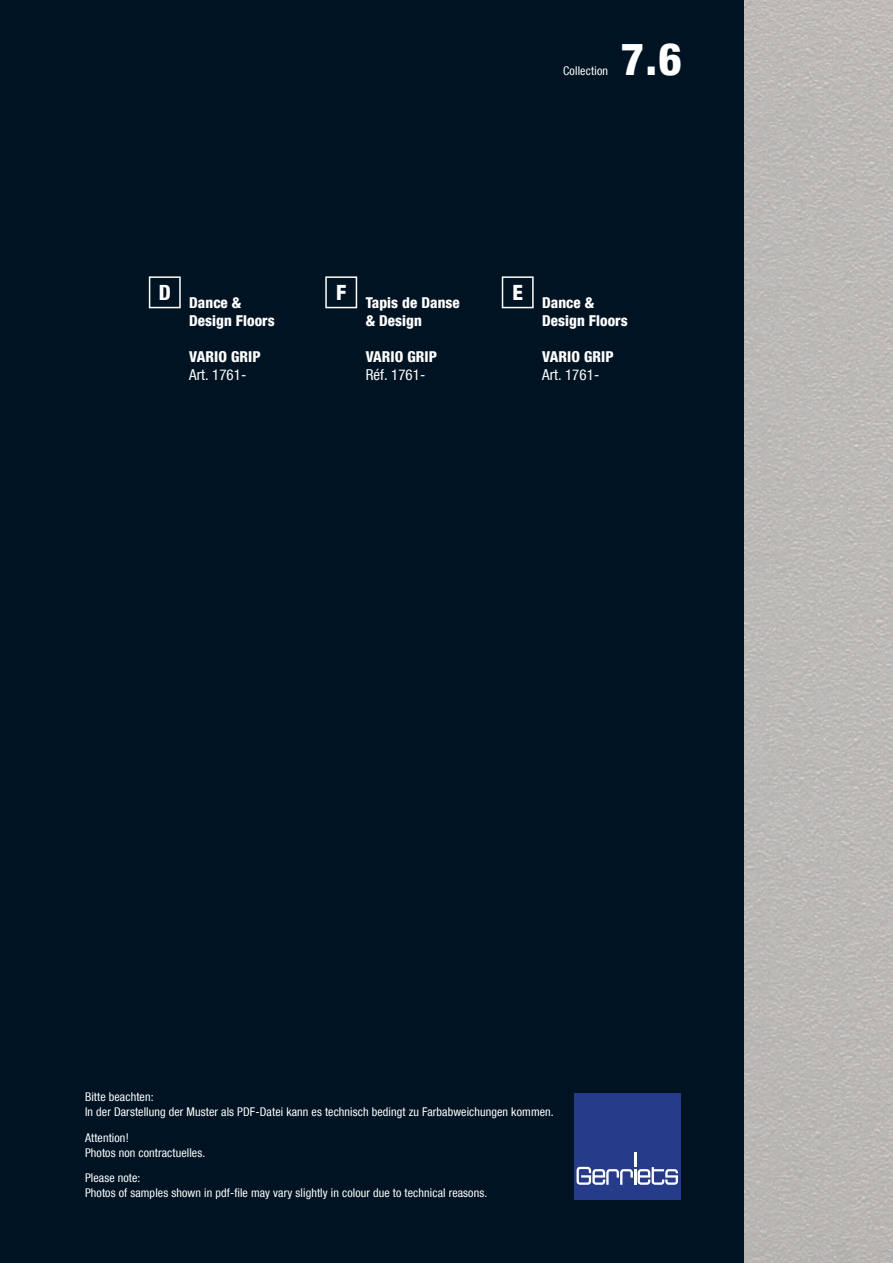
<style>
.page{position:relative;width:893px;height:1263px;background:#001322}
.page>*{position:absolute;margin:0;border:0;box-sizing:border-box;transform-origin:0 0}
.t1{font:800 condensed 45px "Helvetica Neue LT Com";color:#fff}
.t2{font:800 condensed 21px "Helvetica Neue LT Com";color:#fff}
.t3{font:800 condensed 15px/18px "Helvetica Neue LT Com";letter-spacing:.005em;color:#fff}
.t4{font:condensed 15px "Helvetica Neue LT Com";letter-spacing:.005em;color:#fff}
.t5{font:condensed 12px/15px "Helvetica Neue LT Com";letter-spacing:.01em;color:#fff}
</style>
<div class="page">
<img style="left:744px;top:0;width:149px;height:1263px">
<div style="left:325px;top:276px;width:32px;height:32px;border:2px solid #fff"></div>
<div style="left:502px;top:276px;width:32px;height:32px;border:2px solid #fff"></div>
<div style="left:149px;top:276px;width:32px;height:32px;border:2px solid #fff"></div>
<div style="left:574px;top:1093px;width:106px;height:106px;background:#263c89"></div>
<svg style="left:576px;top:1152px;width:102px;height:33px"></svg>
<p class="t5" style="left:563px;top:63px;width:46px">Collection</p>
<h1 class="t1" style="left:621px;top:31px;width:63px">7.6</h1>
<h2 class="t2" style="left:159px;top:280px;width:14px">D</h2>
<h2 class="t2" style="left:336px;top:280px;width:12px">F</h2>
<h2 class="t2" style="left:512px;top:280px;width:12px">E</h2>
<p class="t3" style="left:189px;top:294px;width:87px">Dance &amp;<br>Design Floors</p>
<p class="t3" style="left:189px;top:348px;width:73px">VARIO GRIP</p>
<p class="t4" style="left:189px;top:366px;width:59px">Art. 1761-</p>
<p class="t3" style="left:366px;top:294px;width:96px">Tapis de Danse &amp; Design</p>
<p class="t3" style="left:366px;top:348px;width:73px">VARIO GRIP</p>
<p class="t4" style="left:366px;top:366px;width:61px">Réf. 1761-</p>
<p class="t3" style="left:542px;top:294px;width:87px">Dance &amp;<br>Design Floors</p>
<p class="t3" style="left:542px;top:348px;width:73px">VARIO GRIP</p>
<p class="t4" style="left:542px;top:366px;width:59px">Art. 1761-</p>
<p class="t5" style="left:85px;top:1089px;width:470px">Bitte beachten:<br>In der Darstellung der Muster als PDF-Datei kann es technisch bedingt zu Farbabweichungen kommen.</p>
<p class="t5" style="left:85px;top:1130px;width:122px">Attention!<br>Photos non contractuelles.</p>
<p class="t5" style="left:85px;top:1170px;width:404px">Please note:<br>Photos of samples shown in pdf-file may vary slightly in colour due to technical reasons.</p>
</div>
